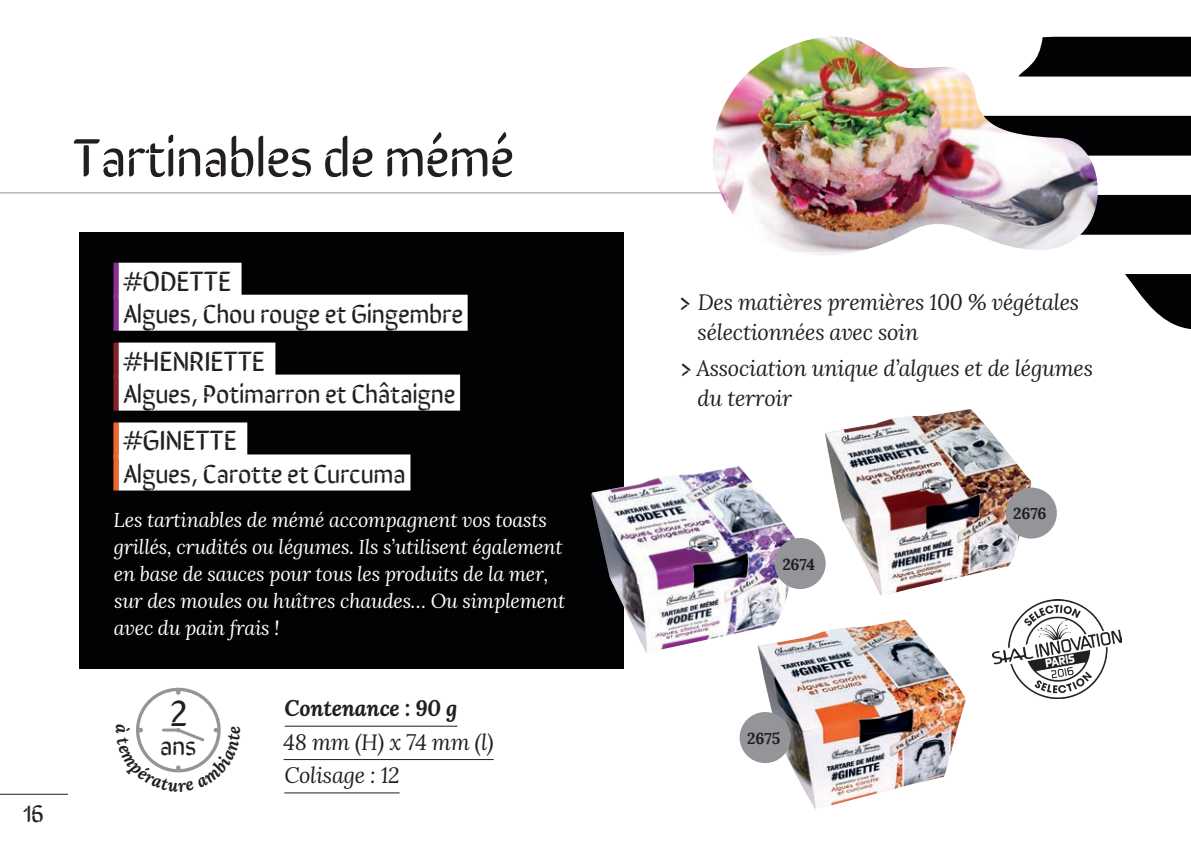
<style>
.page{position:relative;width:1191px;height:851px;background:#fff}
.page>*{position:absolute;margin:0;border:0;box-sizing:border-box;transform-origin:0 0}
.t1{font:54px "Sirin Stencil";letter-spacing:-.01em;color:#231f20}
.t2{font:36.4px "Sirin Stencil";color:#231f20}
.t3{font:28px "Sirin Stencil";letter-spacing:-.01em;color:#231f20}
.t4{font:26.2px "Sirin Stencil";color:#231f20}
.t5{font:26px "Sirin Stencil";letter-spacing:-.01em;color:#231f20}
.t6{font:24px "Sirin Stencil";color:#231f20}
.t7{font:italic 22px/30px "Lora";letter-spacing:-.01em;color:#231f20}
.t8{font:italic 700 22px "Lora";letter-spacing:-.01em;color:#231f20}
.t9{font:italic 20px/27px "Lora";letter-spacing:-.01em;color:#fff}
.t10{font:700 16px "Lora";letter-spacing:-.01em;color:#231f20}
.s1{font-family:"Sirin Stencil";font-style:normal}
</style>
<div class="page">
<hr style="left:0;top:793px;width:68px;height:1px;background:#231f20">
<div style="left:79px;top:232px;width:545px;height:436px;background:#010203"></div>
<div style="left:113px;top:262px;width:6px;height:36px;background:#8b2f92"></div>
<div style="left:119px;top:262px;width:122px;height:36px;background:#fff"></div>
<div style="left:113px;top:294px;width:6px;height:36px;background:#8b2f92"></div>
<div style="left:119px;top:294px;width:348px;height:36px;background:#fff"></div>
<div style="left:113px;top:342px;width:6px;height:36px;background:#872328"></div>
<div style="left:119px;top:342px;width:156px;height:36px;background:#fff"></div>
<div style="left:113px;top:374px;width:6px;height:36px;background:#872328"></div>
<div style="left:119px;top:374px;width:341px;height:36px;background:#fff"></div>
<div style="left:113px;top:422px;width:6px;height:36px;background:#f2642c"></div>
<div style="left:119px;top:422px;width:128px;height:36px;background:#fff"></div>
<div style="left:113px;top:454px;width:6px;height:36px;background:#f2642c"></div>
<div style="left:119px;top:454px;width:291px;height:36px;background:#fff"></div>
<hr style="left:0;top:192px;width:809px;height:1px;background:#939598">
<div style="left:1103px;top:116px;width:88px;height:40px;background:#010203"></div>
<div style="left:1103px;top:195px;width:88px;height:40px;background:#010203"></div>
<svg style="left:1125px;top:274px;width:66px;height:56px"></svg>
<div style="left:1103px;top:37px;width:88px;height:39px;background:#010203"></div>
<img style="left:702px;top:36px;width:401px;height:219px">
<img style="left:591px;top:466px;width:204px;height:187px">
<img style="left:824px;top:409px;width:207px;height:187px">
<img style="left:756px;top:619px;width:210px;height:190px">
<img style="left:992px;top:599px;width:129px;height:99px">
<div style="left:774px;top:538px;width:51px;height:51px;background:#939598;border-radius:50%"></div>
<div style="left:1005px;top:487px;width:51px;height:51px;background:#939598;border-radius:50%"></div>
<div style="left:739px;top:712px;width:51px;height:51px;background:#939598;border-radius:50%"></div>
<hr style="left:285px;top:725px;width:172px;height:1px;background:#231f20">
<hr style="left:283px;top:759px;width:210px;height:1px;background:#231f20">
<hr style="left:284px;top:792px;width:115px;height:1px;background:#231f20">
<svg style="left:136px;top:687px;width:85px;height:86px"></svg>
<p class="t1" style="left:73px;top:113px;width:443px">Tartinables de mémé</p>
<p class="t6" style="left:24px;top:794px;width:22px">16</p>
<p class="t3" style="left:124px;top:258px;width:109px">#ODETTE</p>
<p class="t5" style="left:124px;top:292px;width:341px">Algues, Chou rouge et Gingembre</p>
<p class="t3" style="left:124px;top:338px;width:143px">#HENRIETTE</p>
<p class="t5" style="left:124px;top:372px;width:333px">Algues, Potimarron et Châtaigne</p>
<p class="t3" style="left:124px;top:418px;width:115px">#GINETTE</p>
<p class="t5" style="left:124px;top:452px;width:283px">Algues, Carotte et Curcuma</p>
<p class="t9" style="left:114px;top:505px;width:453px">Les tartinables de mémé accompagnent vos toasts grillés, crudités ou légumes. Ils s’utilisent également en base de sauces pour tous les produits de la mer, sur des moules ou huîtres chaudes… Ou simplement avec du pain frais !</p>
<p class="t2" style="left:170px;top:683px;width:20px">2</p>
<p class="t4" style="left:160px;top:724px;width:38px">ans</p>
<p class="t8" style="left:285px;top:692px;width:174px">Contenance : 90 g</p>
<p class="t7" style="left:283px;top:726px;width:211px">48 mm (H) x 74 mm (l)</p>
<p class="t7" style="left:284px;top:759px;width:117px">Colisage : 12</p>
<p class="t7" style="left:697px;top:287px;width:383px;text-indent:-18px"><span class="s1">›</span> Des matières premières 100 % végétales sélectionnées avec soin</p>
<p class="t7" style="left:697px;top:353px;width:397px;text-indent:-17px"><span class="s1">›</span> Association unique d’algues et de légumes du terroir</p>
<p class="t10" style="left:782px;top:550px;width:34px">2674</p>
<p class="t10" style="left:747px;top:724px;width:35px">2675</p>
<p class="t10" style="left:1013px;top:499px;width:35px">2676</p>
</div>
